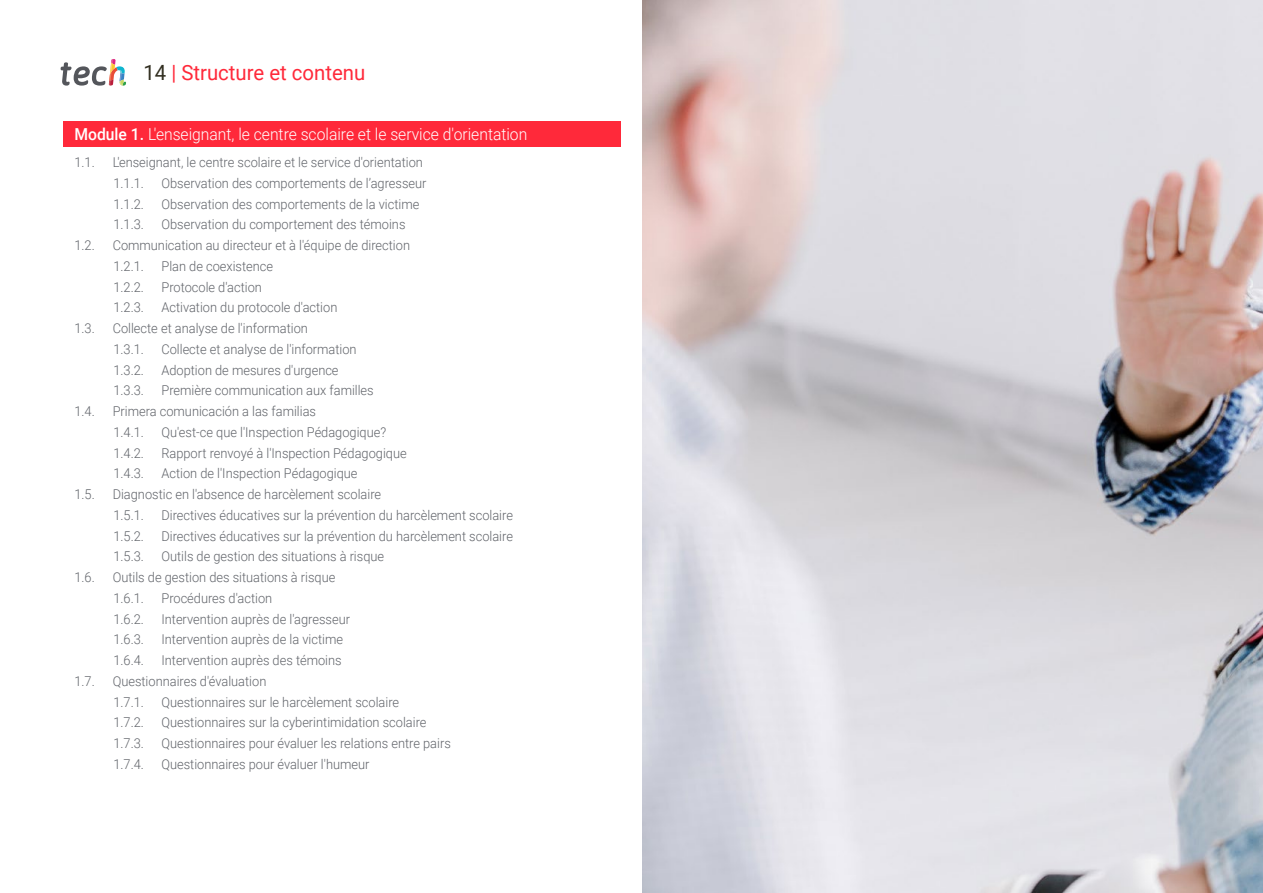
<style>
.page{position:relative;width:1263px;height:893px;background:#fff}
.page>*{position:absolute;margin:0;border:0;box-sizing:border-box;transform-origin:0 0}
.t1{font:21px "Roboto";color:#ff293a}
.t2{font:300 16.5px "Roboto";color:#fff;scale:.95 1}
.t3{font:300 13.5px/20.7px "Roboto";color:#61646a;scale:.95 1}
.s1{color:#312e20}
.s2{font-weight:500}
</style>
<div class="page">
<div style="left:63px;top:121px;width:558px;height:25px;background:#ff293a"></div>
<svg style="left:61px;top:59px;width:65px;height:27px"></svg>
<img style="left:642px;top:0;width:621px;height:893px">
<h1 class="t1" style="left:144px;top:57px;width:223px"><span class="s1">14</span> | Structure et contenu</h1>
<p class="t2" style="left:74px;top:123px;width:478px"><span class="s2">Module 1.</span> L'enseignant, le centre scolaire et le service d'orientation</p>
<p class="t3" style="left:74px;top:151px;width:23px">1.1.</p>
<p class="t3" style="left:113px;top:151px;width:328px">L'enseignant, le centre scolaire et le service d'orientation<br>1.1.1.</p>
<p class="t3" style="left:161px;top:172px;width:280px">Observation des comportements de l’agresseur</p>
<p class="t3" style="left:113px;top:193px;width:34px">1.1.2.</p>
<p class="t3" style="left:161px;top:193px;width:273px">Observation des comportements de la victime</p>
<p class="t3" style="left:113px;top:214px;width:34px">1.1.3.</p>
<p class="t3" style="left:161px;top:214px;width:258px">Observation du comportement des témoins</p>
<p class="t3" style="left:74px;top:234px;width:23px">1.2.</p>
<p class="t3" style="left:113px;top:234px;width:314px">Communication au directeur et à l'équipe de direction<br>1.2.1.</p>
<p class="t3" style="left:161px;top:255px;width:119px">Plan de coexistence</p>
<p class="t3" style="left:113px;top:276px;width:34px">1.2.2.</p>
<p class="t3" style="left:161px;top:276px;width:107px">Protocole d'action</p>
<p class="t3" style="left:113px;top:297px;width:34px">1.2.3.</p>
<p class="t3" style="left:161px;top:297px;width:187px">Activation du protocole d'action</p>
<p class="t3" style="left:74px;top:317px;width:23px">1.3.</p>
<p class="t3" style="left:113px;top:317px;width:207px">Collecte et analyse de l'information<br>1.3.1.</p>
<p class="t3" style="left:161px;top:338px;width:207px">Collecte et analyse de l'information</p>
<p class="t3" style="left:113px;top:359px;width:34px">1.3.2.</p>
<p class="t3" style="left:161px;top:359px;width:188px">Adoption de mesures d'urgence</p>
<p class="t3" style="left:113px;top:380px;width:34px">1.3.3.</p>
<p class="t3" style="left:161px;top:380px;width:225px">Première communication aux familles</p>
<p class="t3" style="left:74px;top:400px;width:23px">1.4.</p>
<p class="t3" style="left:113px;top:400px;width:216px">Primera comunicación a las familias<br>1.4.1.</p>
<p class="t3" style="left:161px;top:421px;width:238px">Qu'est-ce que l'Inspection Pédagogique?</p>
<p class="t3" style="left:113px;top:442px;width:34px">1.4.2.</p>
<p class="t3" style="left:161px;top:442px;width:260px">Rapport renvoyé à l'Inspection Pédagogique</p>
<p class="t3" style="left:113px;top:463px;width:34px">1.4.3.</p>
<p class="t3" style="left:161px;top:463px;width:208px">Action de l'Inspection Pédagogique</p>
<p class="t3" style="left:74px;top:483px;width:23px">1.5.</p>
<p class="t3" style="left:113px;top:483px;width:284px">Diagnostic en l'absence de harcèlement scolaire<br>1.5.1.</p>
<p class="t3" style="left:161px;top:504px;width:372px">Directives éducatives sur la prévention du harcèlement scolaire</p>
<p class="t3" style="left:113px;top:525px;width:34px">1.5.2.</p>
<p class="t3" style="left:161px;top:525px;width:372px">Directives éducatives sur la prévention du harcèlement scolaire</p>
<p class="t3" style="left:113px;top:546px;width:34px">1.5.3.</p>
<p class="t3" style="left:161px;top:546px;width:236px">Outils de gestion des situations à risque</p>
<p class="t3" style="left:74px;top:566px;width:23px">1.6.</p>
<p class="t3" style="left:113px;top:566px;width:236px">Outils de gestion des situations à risque<br>1.6.1.</p>
<p class="t3" style="left:161px;top:587px;width:118px">Procédures d'action</p>
<p class="t3" style="left:113px;top:608px;width:34px">1.6.2.</p>
<p class="t3" style="left:161px;top:608px;width:200px">Intervention auprès de l'agresseur</p>
<p class="t3" style="left:113px;top:629px;width:34px">1.6.3.</p>
<p class="t3" style="left:161px;top:629px;width:193px">Intervention auprès de la victime</p>
<p class="t3" style="left:113px;top:649px;width:34px">1.6.4.</p>
<p class="t3" style="left:161px;top:649px;width:191px">Intervention auprès des témoins</p>
<p class="t3" style="left:74px;top:670px;width:23px">1.7.</p>
<p class="t3" style="left:113px;top:670px;width:163px">Questionnaires d'évaluation<br>1.7.1.</p>
<p class="t3" style="left:161px;top:691px;width:252px">Questionnaires sur le harcèlement scolaire</p>
<p class="t3" style="left:113px;top:712px;width:34px">1.7.2.</p>
<p class="t3" style="left:161px;top:712px;width:280px">Questionnaires sur la cyberintimidation scolaire</p>
<p class="t3" style="left:113px;top:732px;width:34px">1.7.3.</p>
<p class="t3" style="left:161px;top:732px;width:306px">Questionnaires pour évaluer les relations entre pairs</p>
<p class="t3" style="left:113px;top:753px;width:34px">1.7.4.</p>
<p class="t3" style="left:161px;top:753px;width:220px">Questionnaires pour évaluer l'humeur</p>
</div>
